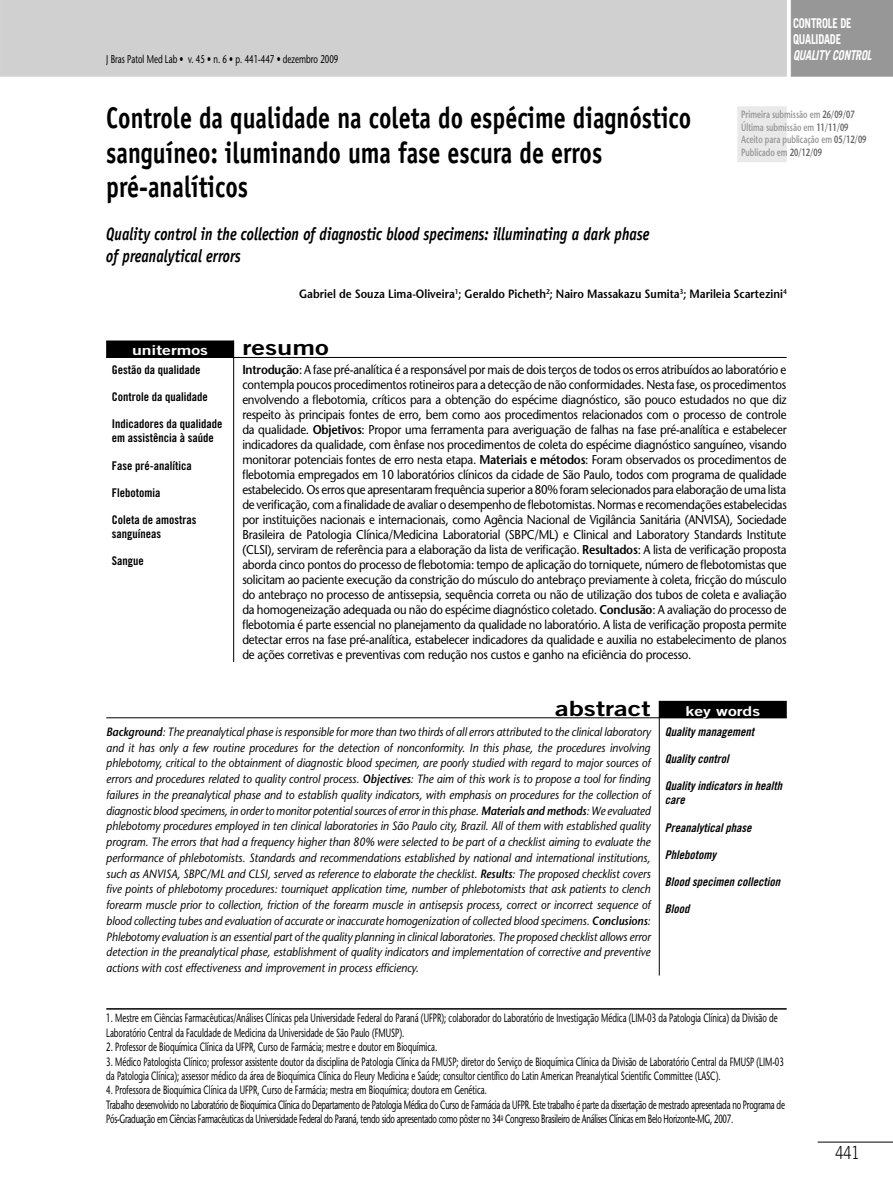
<style>
.page{position:relative;width:893px;height:1191px;background:#fff}
.page>*{position:absolute;margin:0;border:0;box-sizing:border-box;transform-origin:0 0}
.t1{font:700 30px/34.5px "Officina Sans Std";color:#000;scale:.8 1}
.t2{font:21px "Trade Gothic LT Std Bd 2";color:#000;scale:1.3 1}
.t3{font:italic 700 18px/21.6px "Officina Sans Std";color:#000;scale:.8 1}
.t4{font:300 18px "Trade Gothic LT Std";color:#000;scale:.8 1}
.t5{font:700 13.5px "Trade Gothic LT Std";color:#fff;scale:.8 1}
.t6{font:13.5px "Trade Gothic LT Std Bd 2";color:#fff;scale:1.3 1}
.t7{font:italic 700 13.5px "Trade Gothic LT Std";color:#fff;scale:.8 1}
.t8{font:500 12.75px/15px "Stone Sans Std";letter-spacing:-.02em;color:#000;text-align:justify;scale:.9 1}
.t9{font:italic 500 12px/15.8px "Stone Sans Std";color:#000;text-align:justify;scale:.9 1}
.t10{font:500 12px/14.4px "Stone Sans Std";color:#000;scale:.65 1}
.t11{font:500 12px/14.4px "Stone Sans Std";letter-spacing:-.03em;color:#000;scale:.65 1}
.t12{font:12px/14.4px "Trade Gothic LT Std Bd Cn 20";color:#000}
.t13{font:12px/14.4px "Trade Gothic LT Std Bd Cn 20 Obl";color:#000}
.t14{font:600 12px "Stone Sans Std";color:#000;scale:.9 1}
.t15{font:500 11.25px "Stone Sans Std";color:#000;scale:.7 1}
.t16{font:600 10.5px/12.6px "Stone Sans Std";color:#979797;scale:.7 1}
.s1{color:#636363}
.s2{font-weight:600}
</style>
<div class="page">
<div style="left:791px;top:0;width:102px;height:76px;background:#979797"></div>
<div style="left:0;top:0;width:787px;height:76px;background:#d0d0d0"></div>
<div style="left:737px;top:106px;width:50px;height:56px;background:#e9e9e9"></div>
<hr style="left:818px;top:1141px;width:75px;height:1px;background:#000">
<hr style="left:106px;top:1008px;width:681px;height:1px;background:#000">
<hr style="left:233px;top:341px;width:1px;height:321px;background:#000">
<div style="left:107px;top:341px;width:126px;height:16px;background:#000"></div>
<hr style="left:106px;top:357px;width:681px;height:1px;background:#000">
<div style="left:659px;top:701px;width:127px;height:16px;background:#000"></div>
<hr style="left:659px;top:701px;width:1px;height:274px;background:#000">
<hr style="left:106px;top:717px;width:681px;height:1px;background:#000">
<p class="t15" style="left:106px;top:53px;width:333px">J Bras Patol Med Lab • v. 45 • n. 6 • p. 441-447 • dezembro 2009</p>
<p class="t5" style="left:793px;top:15px;width:30px">CONTROLE</p>
<p class="t5" style="left:840px;top:15px;width:8px">DE</p>
<p class="t5" style="left:793px;top:31px;width:15px">QUALIDADE</p>
<p class="t7" style="left:793px;top:47px;width:15px">QUALIT</p>
<p class="t7" style="left:824px;top:47px;width:19px">Y CONTROL</p>
<h1 class="t1" style="left:106px;top:100px;width:733px">Controle da qualidade na coleta do espécime diagnóstico sanguíneo: iluminando uma fase escura de erros pré-analíticos</h1>
<h3 class="t3" style="left:106px;top:223px;width:680px">Quality control in the collection of diagnostic blood specimens: illuminating a dark phase of preanalytical errors</h3>
<p class="t14" style="left:299px;top:286px;width:543px">Gabriel de Souza Lima-Oliveira<sup>1</sup>; Geraldo Picheth<sup>2</sup>; Nairo Massakazu Sumita<sup>3</sup>; Marileia Scartezini<sup>4</sup></p>
<p class="t16" style="left:741px;top:108px;width:181px">Primeira submissão em <span class="s1">26/09/07<br></span>Última submissão em <span class="s1">11/11/09<br></span>Aceito para publicação em <span class="s1">05/12/09<br></span>Publicado em <span class="s1">20/12/09</span></p>
<p class="t6" style="left:132px;top:342px;width:60px">unitermos</p>
<h2 class="t2" style="left:242px;top:335px;width:68px">resumo</h2>
<p class="t12" style="left:112px;top:362px;width:90px">Gestão da qualidade</p>
<p class="t12" style="left:112px;top:389px;width:97px">Controle da qualidade</p>
<p class="t12" style="left:112px;top:416px;width:112px">Indicadores da qualidade em assistência à saúde</p>
<p class="t12" style="left:112px;top:458px;width:81px">Fase pré-analítica</p>
<p class="t12" style="left:112px;top:485px;width:50px">Flebotomia</p>
<p class="t12" style="left:112px;top:512px;width:86px">Coleta de amostras sanguíneas</p>
<p class="t12" style="left:112px;top:554px;width:33px">Sangue</p>
<p class="t8" style="left:242px;top:362px;width:607px"><span class="s2">Introdução</span>: A fase pré-analítica é a responsável por mais de dois terços de todos os erros atribuídos ao laboratório e contempla poucos procedimentos rotineiros para a detecção de não conformidades. Nesta fase, os procedimentos envolvendo a flebotomia, críticos para a obtenção do espécime diagnóstico, são pouco estudados no que diz respeito às principais fontes de erro, bem como aos procedimentos relacionados com o processo de controle da qualidade. <span class="s2">Objetivos</span>: Propor uma ferramenta para averiguação de falhas na fase pré-analítica e estabelecer indicadores da qualidade, com ênfase nos procedimentos de coleta do espécime diagnóstico sanguíneo, visando monitorar potenciais fontes de erro nesta etapa. <span class="s2">Materiais e métodos</span>: Foram observados os procedimentos de flebotomia empregados em 10 laboratórios clínicos da cidade de São Paulo, todos com programa de qualidade estabelecido. Os erros que apresentaram frequência superior a 80% foram selecionados para elaboração de uma lista de verificação, com a finalidade de avaliar o desempenho de flebotomistas. Normas e recomendações estabelecidas por instituições nacionais e internacionais, como Agência Nacional de Vigilância Sanitária (ANVISA), Sociedade Brasileira de Patologia Clínica/Medicina Laboratorial (SBPC/ML) e Clinical and Laboratory Standards Institute (CLSI), serviram de referência para a elaboração da lista de verificação. <span class="s2">Resultados</span>: A lista de verificação proposta aborda cinco pontos do processo de flebotomia: tempo de aplicação do torniquete, número de flebotomistas que solicitam ao paciente execução da constrição do músculo do antebraço previamente à coleta, fricção do músculo do antebraço no processo de antissepsia, sequência correta ou não de utilização dos tubos de coleta e avaliação da homogeneização adequada ou não do espécime diagnóstico coletado. <span class="s2">Conclusão</span>: A avaliação do processo de flebotomia é parte essencial no planejamento da qualidade no laboratório. A lista de verificação proposta permite detectar erros na fase pré-analítica, estabelecer indicadores da qualidade e auxilia no estabelecimento de planos de ações corretivas e preventivas com redução nos custos e ganho na eficiência do processo.</p>
<h2 class="t2" style="left:555px;top:695px;width:75px">abstract</h2>
<p class="t9" style="left:106px;top:724px;width:606px"><span class="s2">Background</span>: The preanalytical phase is responsible for more than two thirds of all errors attributed to the clinical laboratory and it has only a few routine procedures for the detection of nonconformity. In this phase, the procedures involving phlebotomy, critical to the obtainment of diagnostic blood specimen, are poorly studied with regard to major sources of errors and procedures related to quality control process. <span class="s2">Objectives</span>: The aim of this work is to propose a tool for finding failures in the preanalytical phase and to establish quality indicators, with emphasis on procedures for the collection of diagnostic blood specimens, in order to monitor potential sources of error in this phase. <span class="s2">Materials and methods</span>: We evaluated phlebotomy procedures employed in ten clinical laboratories in São Paulo city, Brazil. All of them with established quality program. The errors that had a frequency higher than 80% were selected to be part of a checklist aiming to evaluate the performance of phlebotomists. Standards and recommendations established by national and international institutions, such as ANVISA, SBPC/ML and CLSI, served as reference to elaborate the checklist. <span class="s2">Results</span>: The proposed checklist covers five points of phlebotomy procedures: tourniquet application time, number of phlebotomists that ask patients to clench forearm muscle prior to collection, friction of the forearm muscle in antisepsis process, correct or incorrect sequence of blood collecting tubes and evaluation of accurate or inaccurate homogenization of collected blood specimens. <span class="s2">Conclusions</span>:<br>Phlebotomy evaluation is an essential part of the quality planning in clinical laboratories. The proposed checklist allows error detection in the preanalytical phase, establishment of quality indicators and implementation of corrective and preventive actions with cost effectiveness and improvement in process efficiency.</p>
<p class="t6" style="left:686px;top:702px;width:59px">key words</p>
<p class="t13" style="left:665px;top:724px;width:91px">Quality management</p>
<p class="t13" style="left:665px;top:751px;width:65px">Quality control</p>
<p class="t13" style="left:665px;top:778px;width:119px">Quality indicators in health care</p>
<p class="t13" style="left:665px;top:820px;width:88px">Preanalytical phase</p>
<p class="t13" style="left:665px;top:847px;width:53px">Phlebotomy</p>
<p class="t13" style="left:665px;top:874px;width:117px">Blood specimen collection</p>
<p class="t13" style="left:665px;top:901px;width:26px">Blood</p>
<p class="t10" style="left:106px;top:1011px;width:1035px">1. Mestre em Ciências Farmacêuticas/Análises Clínicas pela Universidade Federal do Paraná (UFPR); colaborador do Laboratório de Investigação Médica (LIM-03 da Patologia Clínica) da Divisão de<br>Laboratório Central da Faculdade de Medicina da Universidade de São Paulo (FMUSP).</p>
<p class="t10" style="left:106px;top:1039px;width:511px">2. Professor de Bioquímica Clínica da UFPR, Curso de Farmácia; mestre e doutor em Bioquímica.</p>
<p class="t10" style="left:106px;top:1054px;width:1044px">3. Médico Patologista Clínico; professor assistente doutor da disciplina de Patologia Clínica da FMUSP; diretor do Serviço de Bioquímica Clínica da Divisão de Laboratório Central da FMUSP (LIM-03 da Patologia Clínica); assessor médico da área de Bioquímica Clínica do Fleury Medicina e Saúde; consultor científico do Latin American Preanalytical Scientific Committee (LASC).</p>
<p class="t11" style="left:106px;top:1083px;width:1045px">4. Professora de Bioquímica Clínica da UFPR, Curso de Farmácia; mestra em Bioquímica; doutora em Genética.<br>Trabalho desenvolvido no Laboratório de Bioquímica Clínica do Departamento de Patologia Médica do Curso de Farmácia da UFPR. Este trabalho é parte da dissertação de mestrado apresentada no Programa de<br>Pós-Graduação em Ciências Farmacêuticas da Universidade Federal do Paraná, tendo sido apresentado como pôster no 34<sup>o</sup> Congresso Brasileiro de Análises Clínicas em Belo Horizonte-MG, 2007.</p>
<h3 class="t4" style="left:836px;top:1141px;width:32px">441</h3>
</div>
